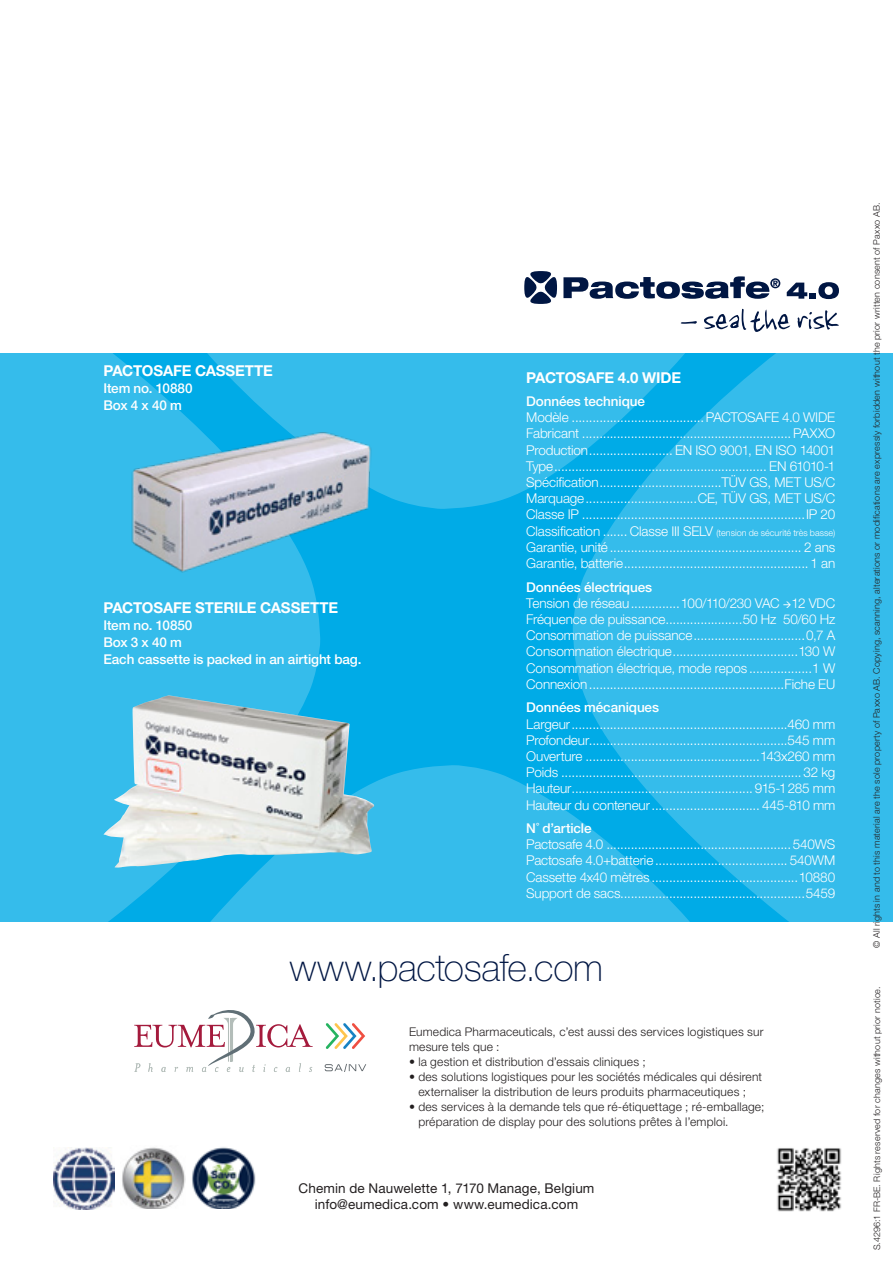
<style>
.page{position:relative;width:893px;height:1263px;background:#fff}
.page>*{position:absolute;margin:0;border:0;box-sizing:border-box;transform-origin:0 0}
.t1{font:100 37.5px "Helvetica Neue LT Std";letter-spacing:-.01em;color:#001643}
.BRODTEXT{font:700 15px "Helvetica Neue LT Std";letter-spacing:-.01em;color:#fff}
.BRODTEXT-2{font:300 13.5px "Helvetica Neue LT Std";letter-spacing:-.01em;color:#fff}
.BRODTEXT-3{font:500 13.5px "Helvetica Neue LT Std";letter-spacing:-.01em;color:#fff}
.BRODTEXT-4{font:300 13.5px "Helvetica Neue LT Std";letter-spacing:-.045em;color:#fff}
.t2{font:13.5px "Helvetica Neue LT Std";letter-spacing:.01em;color:#231f20}
.t3{font:300 12px/15px "Helvetica Neue LT Std";letter-spacing:.015em;color:#231f20}
.BRODTEXT-5{font:300 9px "Helvetica Neue LT Std";letter-spacing:.025em;color:#231f20}
.s1{font-size:9px}
</style>
<div class="page">
<div style="left:0;top:353px;width:893px;height:568px;background:#00abe7"></div>
<div style="left:0;top:353px;width:321px;height:569px;background:#35bceb"></div>
<div style="left:572px;top:353px;width:321px;height:569px;background:#35bceb"></div>
<svg style="left:43px;top:765px;width:805px;height:305px"></svg>
<svg style="left:48px;top:282px;width:805px;height:227px;fill:#35bceb"></svg>
<svg style="left:681px;top:321px;width:16px;height:3px"></svg>
<svg style="left:704px;top:309px;width:86px;height:23px"></svg>
<svg style="left:798px;top:310px;width:41px;height:20px"></svg>
<svg style="left:563px;top:276px;width:217px;height:23px"></svg>
<svg style="left:524px;top:271px;width:33px;height:33px"></svg>
<svg style="left:787px;top:282px;width:52px;height:17px"></svg>
<img style="left:777px;top:1148px;width:65px;height:64px">
<img style="left:53px;top:1147px;width:62px;height:62px">
<img style="left:122px;top:1147px;width:63px;height:61px">
<img style="left:192px;top:1147px;width:64px;height:62px">
<img style="left:118px;top:416px;width:270px;height:172px">
<img style="left:103px;top:695px;width:271px;height:172px">
<svg style="left:326px;top:1023px;width:39px;height:26px"></svg>
<svg style="left:325px;top:1064px;width:41px;height:8px"></svg>
<svg style="left:134px;top:1010px;width:179px;height:62px"></svg>
<p class="BRODTEXT" style="left:103px;top:361px;width:171px">PACTOSAFE CASSETTE</p>
<p class="BRODTEXT-3" style="left:103px;top:380px;width:91px">Item no. 10880</p>
<p class="BRODTEXT-3" style="left:103px;top:397px;width:80px">Box 4 x 40 m</p>
<p class="BRODTEXT" style="left:103px;top:598px;width:236px">PACTOSAFE STERILE CASSETTE</p>
<p class="BRODTEXT-3" style="left:103px;top:617px;width:90px">Item no. 10850</p>
<p class="BRODTEXT-3" style="left:103px;top:634px;width:80px">Box 3 x 40 m</p>
<p class="BRODTEXT-3" style="left:103px;top:651px;width:259px">Each cassette is packed in an airtight bag.</p>
<p class="BRODTEXT" style="left:526px;top:368px;width:156px">PACTOSAFE 4.0 WIDE</p>
<p class="BRODTEXT-3" style="left:526px;top:393px;width:120px">Données technique</p>
<p class="BRODTEXT-2" style="left:526px;top:409px;width:311px">Modèle ......................................PACTOSAFE 4.0 WIDE</p>
<p class="BRODTEXT-2" style="left:526px;top:425px;width:310px">Fabricant ............................................................ PAXXO</p>
<p class="BRODTEXT-2" style="left:526px;top:442px;width:311px">Production........................ EN ISO 9001, EN ISO 14001</p>
<p class="BRODTEXT-4" style="left:526px;top:458px;width:310px">Type............................................................. EN 61010-1</p>
<p class="BRODTEXT-2" style="left:526px;top:474px;width:311px">Spécification...................................TÜV GS, MET US/C</p>
<p class="BRODTEXT-2" style="left:526px;top:490px;width:311px">Marquage................................CE, TÜV GS, MET US/C</p>
<p class="BRODTEXT-2" style="left:526px;top:506px;width:310px">Classe IP ................................................................IP 20</p>
<p class="BRODTEXT-2" style="left:526px;top:523px;width:310px">Classification ....... Classe III SELV <span class="s1">(tension de sécurité très basse)</span></p>
<p class="BRODTEXT-2" style="left:526px;top:539px;width:311px">Garantie, unité ....................................................... 2 ans</p>
<p class="BRODTEXT-2" style="left:526px;top:555px;width:311px">Garantie, batterie.....................................................1 an</p>
<p class="BRODTEXT-3" style="left:526px;top:579px;width:127px">Données électriques</p>
<p class="BRODTEXT-2" style="left:526px;top:595px;width:311px">Tension de réseau..............100/110/230 VAC →12 VDC</p>
<p class="BRODTEXT-2" style="left:526px;top:611px;width:311px">Fréquence de puissance......................50 Hz 50/60 Hz</p>
<p class="BRODTEXT-2" style="left:526px;top:627px;width:311px">Consommation de puissance................................0,7 A</p>
<p class="BRODTEXT-2" style="left:526px;top:643px;width:310px">Consommation électrique....................................130 W</p>
<p class="BRODTEXT-2" style="left:526px;top:659px;width:310px">Consommation électrique, mode repos ..................1 W</p>
<p class="BRODTEXT-2" style="left:526px;top:676px;width:311px">Connexion........................................................Fiche EU</p>
<p class="BRODTEXT-3" style="left:526px;top:699px;width:134px">Données mécaniques</p>
<p class="BRODTEXT-2" style="left:526px;top:715px;width:311px">Largeur..............................................................460 mm</p>
<p class="BRODTEXT-2" style="left:526px;top:732px;width:311px">Profondeur.........................................................545 mm</p>
<p class="BRODTEXT-2" style="left:526px;top:748px;width:310px">Ouverture ..................................................143x260 mm</p>
<p class="BRODTEXT-2" style="left:526px;top:764px;width:310px">Poids ..................................................................... 32 kg</p>
<p class="BRODTEXT-2" style="left:526px;top:780px;width:311px">Hauteur.................................................... 915-1285 mm</p>
<p class="BRODTEXT-2" style="left:526px;top:796px;width:311px">Hauteur du conteneur............................... 445-810 mm</p>
<p class="BRODTEXT-3" style="left:526px;top:820px;width:67px">N˚ d’article</p>
<p class="BRODTEXT-2" style="left:526px;top:836px;width:311px">Pactosafe 4.0 .....................................................540WS</p>
<p class="BRODTEXT-2" style="left:526px;top:852px;width:311px">Pactosafe 4.0+batterie ...................................... 540WM</p>
<p class="BRODTEXT-2" style="left:526px;top:868px;width:310px">Cassette 4x40 mètres ..........................................10880</p>
<p class="BRODTEXT-2" style="left:526px;top:885px;width:311px">Support de sacs.....................................................5459</p>
<p class="t1" style="left:290px;top:947px;width:315px">www.pactosafe.com</p>
<p class="t3" style="left:409px;top:1023px;width:356px">Eumedica Pharmaceuticals, c’est aussi des services logistiques sur mesure tels que :</p>
<p class="t3" style="left:409px;top:1053px;width:238px">• la gestion et distribution d’essais cliniques ;</p>
<p class="t3" style="left:409px;top:1068px;width:355px;text-align:center">• des solutions logistiques pour les sociétés médicales qui désirent externaliser la distribution de leurs produits pharmaceutiques ;</p>
<p class="t3" style="left:418px;top:1098px;width:347px;text-indent:-9px">• des services à la demande tels que ré-étiquettage ; ré-emballage; préparation de display pour des solutions prêtes à l’emploi.</p>
<p class="t2" style="left:299px;top:1180px;width:297px">Chemin de Nauwelette 1, 7170 Manage, Belgium</p>
<p class="t2" style="left:315px;top:1196px;width:265px">info@eumedica.com • www.eumedica.com</p>
<p class="BRODTEXT-5" style="left:871px;top:948px;width:747px;rotate:-90deg">© All rights in and to this material are the sole property of Paxxo AB. Copying, scanning, alterations or modifications are expressly forbidden without the prior written consent of Paxxo AB.</p>
<p class="BRODTEXT-5" style="left:871px;top:1250px;width:265px;rotate:-90deg">S.4296:1 FR-BE. Rights reserved for changes without prior notice.</p>
</div>
